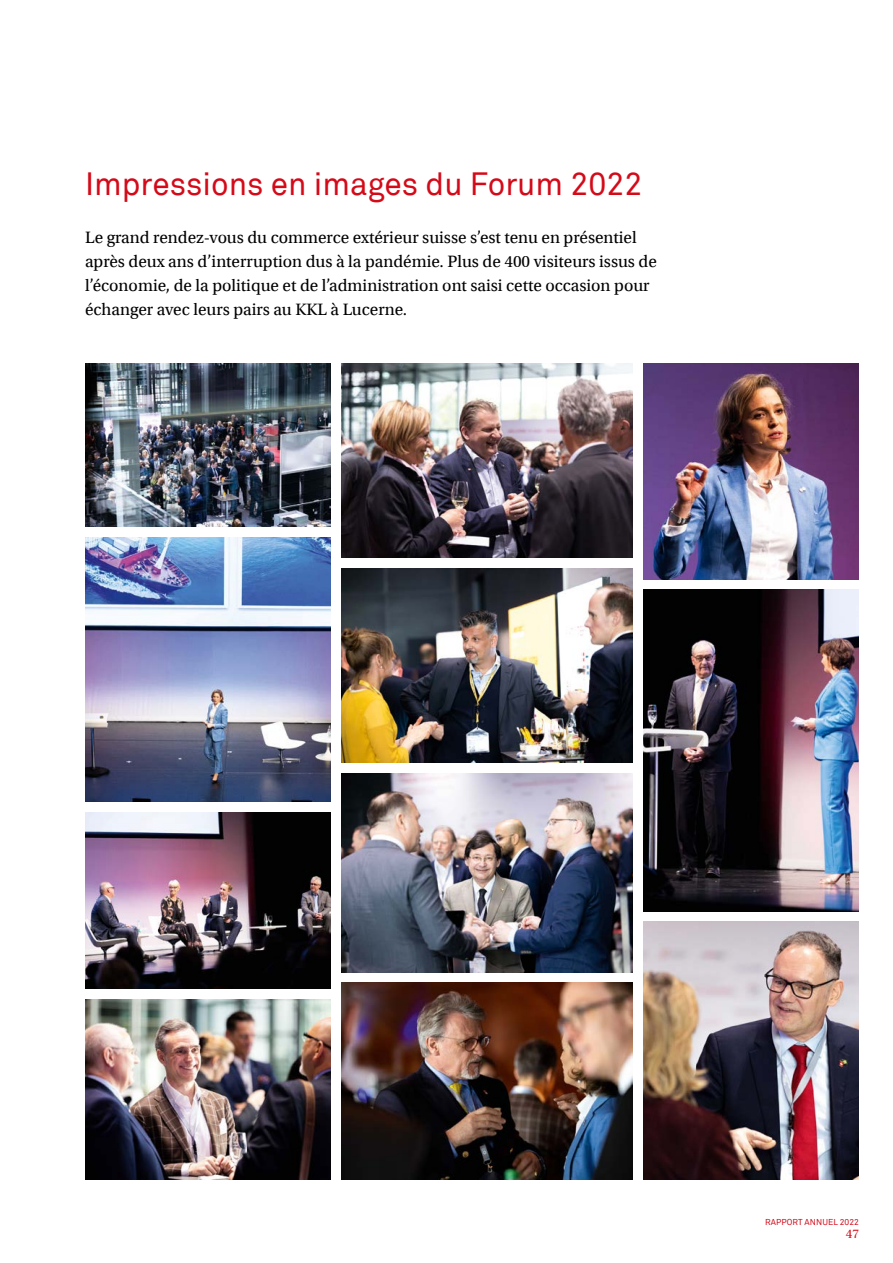
<style>
.page{position:relative;width:893px;height:1263px;background:#fff}
.page>*{position:absolute;margin:0;border:0;box-sizing:border-box;transform-origin:0 0}
.t1{font:31.5px "Akkurat S GE Regular";color:#d40a19}
.t2{font:17.25px/24px "Utopia S GE Regular";color:#000}
.t3{font:13.2px "Utopia S GE Regular";color:#d40a19}
.t4{font:8.4px "Akkurat S GE Regular";letter-spacing:.01em;color:#d40a19}
</style>
<div class="page">
<img style="left:85px;top:363px;width:246px;height:164px">
<img style="left:643px;top:363px;width:216px;height:216px">
<img style="left:85px;top:999px;width:246px;height:180px">
<img style="left:643px;top:922px;width:216px;height:257px">
<img style="left:341px;top:773px;width:292px;height:199px">
<img style="left:341px;top:568px;width:292px;height:194px">
<img style="left:341px;top:983px;width:292px;height:196px">
<img style="left:85px;top:537px;width:246px;height:265px">
<img style="left:643px;top:590px;width:216px;height:321px">
<img style="left:85px;top:812px;width:246px;height:176px">
<img style="left:341px;top:363px;width:292px;height:194px">
<h1 class="t1" style="left:85px;top:162px;width:559px">Impressions en images du Forum 2022</h1>
<p class="t2" style="left:85px;top:224px;width:573px">Le grand rendez-vous du commerce extérieur suisse s’est tenu en présentiel après deux ans d’interruption dus à la pandémie. Plus de 400 visiteurs issus de l’économie, de la politique et de l’administration ont saisi cette occasion pour échanger avec leurs pairs au KKL à Lucerne.</p>
<p class="t4" style="left:765px;top:1216px;width:95px">RAPPORT ANNUEL 2022</p>
<p class="t3" style="left:846px;top:1224px;width:15px">47</p>
</div>
